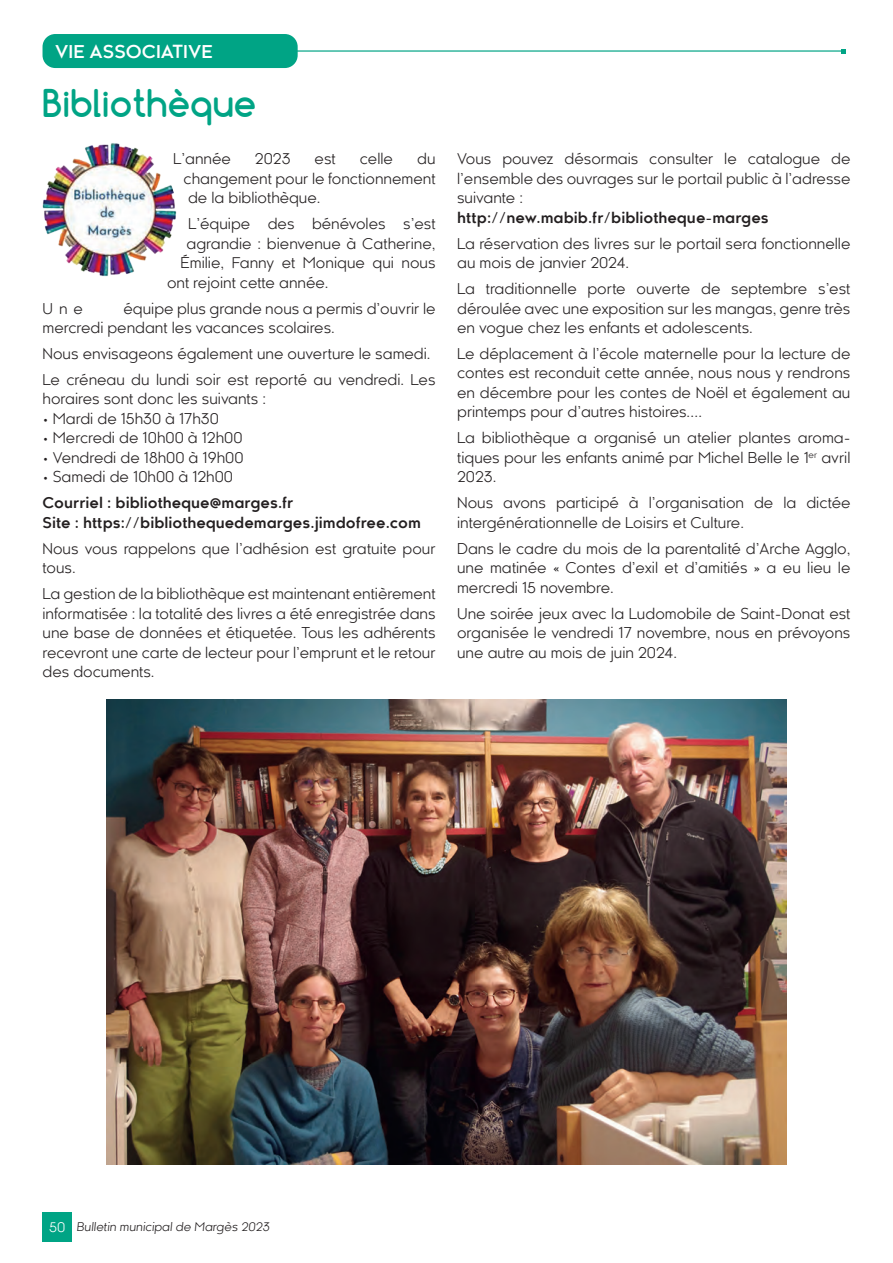
<style>
.page{position:relative;width:893px;height:1263px;background:#fff}
.page>*{position:absolute;margin:0;border:0;box-sizing:border-box;transform-origin:0 0}
.t1{font:700 36px "Comfortaa";color:#00a485}
.t2{font:700 18px "Kessel 105 Text";color:#fff}
.t3{font:15px/19.5px "Kessel 105 Text";color:#231f20;text-align:justify}
.t4{font:700 15px/19.5px "Kessel 105 Text";color:#231f20}
.t5{font:italic 12px "Kessel 105 Text";color:#231f20}
.s1{font-style:normal;font-size:13.5px;color:#fff}
</style>
<div class="page">
<img style="left:106px;top:699px;width:681px;height:465px">
<img style="left:32px;top:139px;width:144px;height:145px;border-radius:72px">
<hr style="left:272px;top:50px;width:572px;height:2px;background:#00a485">
<svg style="left:841px;top:49px;width:5px;height:4px"></svg>
<div style="left:43px;top:34px;width:255px;height:34px;background:#00a485;border-radius:13px"></div>
<div style="left:43px;top:1212px;width:29px;height:30px;background:#00a485"></div>
<p class="t2" style="left:55px;top:41px;width:159px">VIE ASSOCIATIVE</p>
<h1 class="t1" style="left:43px;top:81px;width:215px">Bibliothèque</h1>
<p class="t3" style="left:173px;top:150px;width:59px">L’année</p>
<p class="t3" style="left:255px;top:150px;width:37px">2023</p>
<p class="t3" style="left:315px;top:150px;width:23px">est</p>
<p class="t3" style="left:360px;top:150px;width:35px">celle</p>
<p class="t3" style="left:417px;top:150px;width:20px">du</p>
<p class="t3" style="left:184px;top:169px;width:254px">changement pour le fonctionnement</p>
<p class="t3" style="left:188px;top:189px;width:134px">de la bibliothèque.</p>
<p class="t3" style="left:188px;top:215px;width:249px">L’équipe des bénévoles s’est</p>
<p class="t3" style="left:187px;top:234px;width:251px">agrandie : bienvenue à Catherine,</p>
<p class="t3" style="left:181px;top:254px;width:257px">Émilie, Fanny et Monique qui nous</p>
<p class="t3" style="left:167px;top:273px;width:163px">ont rejoint cette année.</p>
<p class="t3" style="left:43px;top:299px;width:42px">Une</p>
<p class="t3" style="left:43px;top:299px;width:395px;text-indent:81px">équipe plus grande nous a permis d’ouvrir le mercredi pendant les vacances scolaires.</p>
<p class="t3" style="left:43px;top:341px;width:395px;line-height:25.8px">Nous envisageons également une ouverture le samedi.<br>Le créneau du lundi soir est reporté au vendredi. Les</p>
<p class="t3" style="left:43px;top:390px;width:225px">horaires sont donc les suivants :</p>
<p class="t3" style="left:43px;top:409px;width:178px">• Mardi de 15h30 à 17h30</p>
<p class="t3" style="left:43px;top:429px;width:202px">• Mercredi de 10h00 à 12h00</p>
<p class="t3" style="left:43px;top:448px;width:203px">• Vendredi de 18h00 à 19h00</p>
<p class="t3" style="left:43px;top:468px;width:192px">• Samedi de 10h00 à 12h00</p>
<p class="t4" style="left:43px;top:493px;width:380px">Courriel : bibliotheque@marges.fr<br>Site : https://bibliothequedemarges.jimdofree.com</p>
<p class="t3" style="left:43px;top:539px;width:395px">Nous vous rappelons que l’adhésion est gratuite pour tous.</p>
<p class="t3" style="left:43px;top:584px;width:395px">La gestion de la bibliothèque est maintenant entièrement informatisée : la totalité des livres a été enregistrée dans une base de données et étiquetée. Tous les adhérents recevront une carte de lecteur pour l’emprunt et le retour des documents.</p>
<p class="t3" style="left:457px;top:150px;width:395px">Vous pouvez désormais consulter le catalogue de l’ensemble des ouvrages sur le portail public à l’adresse suivante :</p>
<p class="t4" style="left:457px;top:208px;width:313px">http://new.mabib.fr/bibliotheque-marges</p>
<p class="t3" style="left:457px;top:234px;width:395px">La réservation des livres sur le portail sera fonctionnelle au mois de janvier 2024.</p>
<p class="t3" style="left:457px;top:280px;width:395px">La traditionnelle porte ouverte de septembre s’est déroulée avec une exposition sur les mangas, genre très en vogue chez les enfants et adolescents.</p>
<p class="t3" style="left:457px;top:344px;width:395px">Le déplacement à l’école maternelle pour la lecture de contes est reconduit cette année, nous nous y rendrons en décembre pour les contes de Noël et également au printemps pour d’autres histoires….</p>
<p class="t3" style="left:457px;top:429px;width:395px">La bibliothèque a organisé un atelier plantes aroma&shy;tiques pour les enfants animé par Michel Belle le 1<sup>er</sup> avril 2023.</p>
<p class="t3" style="left:457px;top:494px;width:395px">Nous avons participé à l’organisation de la dictée intergénérationnelle de Loisirs et Culture.</p>
<p class="t3" style="left:457px;top:539px;width:395px">Dans le cadre du mois de la parentalité d’Arche Agglo, une matinée « Contes d’exil et d’amitiés » a eu lieu le mercredi 15 novembre.</p>
<p class="t3" style="left:457px;top:604px;width:395px">Une soirée jeux avec la Ludomobile de Saint-Donat est organisée le vendredi 17 novembre, nous en prévoyons une autre au mois de juin 2024.</p>
<p class="t5" style="left:49px;top:1220px;width:222px"><span class="s1">50</span> Bulletin municipal de Margès 2023</p>
</div>
